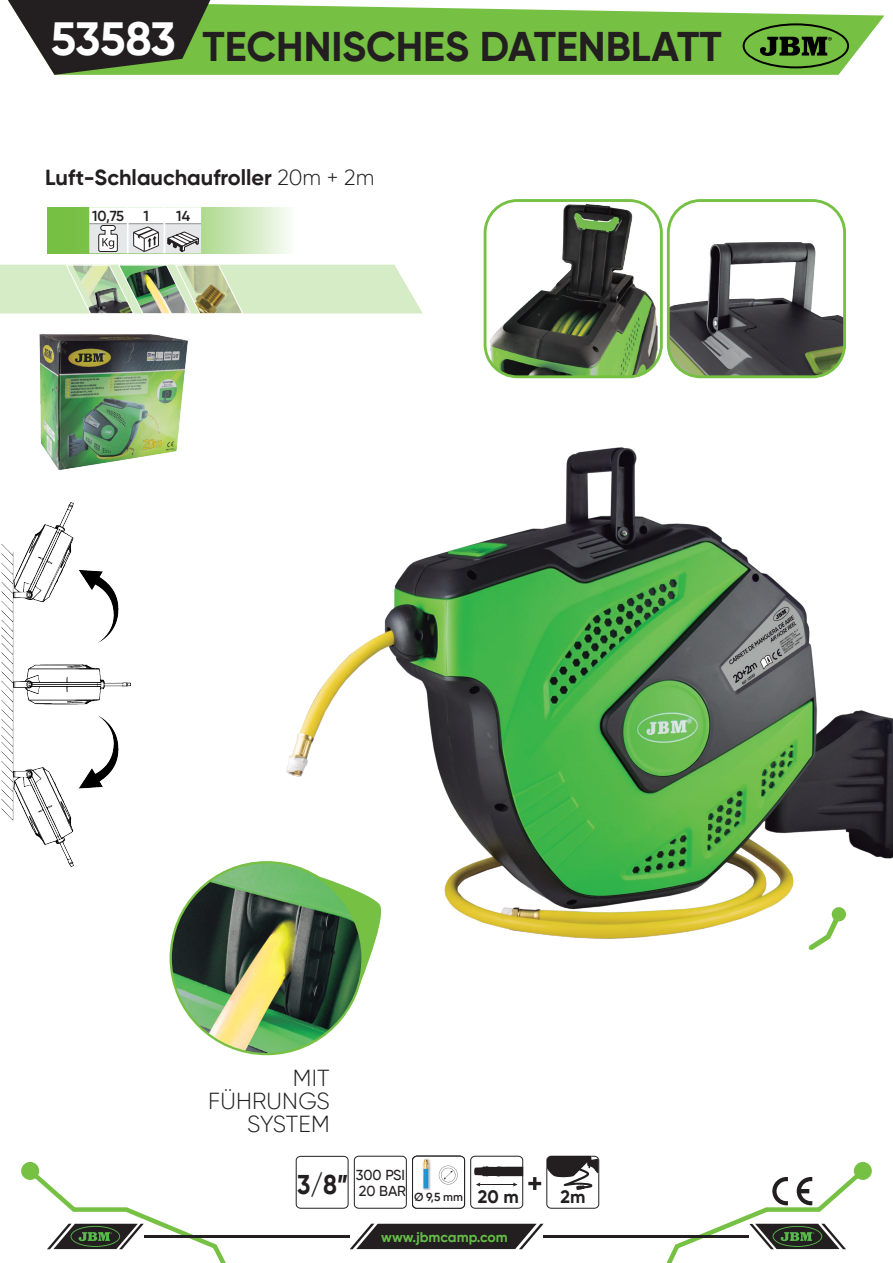
<style>
.page{position:relative;width:893px;height:1263px;background:#fff}
.page>*{position:absolute;margin:0;border:0;box-sizing:border-box;transform-origin:0 0}
.t1{font:700 46.5px "Gilroy";letter-spacing:-.015em;color:#fff}
.t2{font:700 41.4px "Gilroy";color:#231f20}
.t3{font:700 27.15px "Gilroy";color:#231f20;scale:.9 1}
.t4{font:300 23.1px/23.1px "Gilroy";letter-spacing:.01em;color:#231f20;text-align:right}
.TÍTULO{font:700 21.75px "Gilroy";color:#231f20}
.t5{font:700 18px "Gilroy";color:#231f20}
.t6{font:700 16.5px "Gilroy";color:#000001}
.t7{font:500 14.4px/15.5px "Gilroy";color:#231f20}
.info_peso_y_cantidad{font:600 14.4px "Gilroy";color:#231f20}
.t8{font:700 14.1px "Gilroy";color:#65bc46}
.t9{font:600 12.6px "Gilroy";color:#231f20}
.t10{font:600 11.7px "Gilroy";color:#231f20}
.s1{font-weight:300}
</style>
<div class="page">
<svg style="left:21px;top:1162px;width:18px;height:18px"></svg>
<svg style="left:854px;top:1162px;width:18px;height:18px"></svg>
<hr style="left:144px;top:1235px;width:206px;height:3px;background:#231f20">
<hr style="left:543px;top:1235px;width:206px;height:3px;background:#231f20">
<svg style="left:350px;top:1224px;width:194px;height:25px;background:#434041"></svg>
<svg style="left:24px;top:1164px;width:202px;height:99px"></svg>
<svg style="left:296px;top:1156px;width:303px;height:53px"></svg>
<svg style="left:210px;top:4px;width:674px;height:71px;background:#86c75a"></svg>
<svg style="left:8px;top:0;width:202px;height:75px;background:#48513f"></svg>
<svg style="left:0;top:207px;width:423px;height:107px"></svg>
<svg style="left:743px;top:23px;width:106px;height:45px;background:#568b31"></svg>
<svg style="left:666px;top:1164px;width:203px;height:99px"></svg>
<svg style="left:363px;top:944px;width:12px;height:32px"></svg>
<img style="left:172px;top:862px;width:191px;height:192px">
<img style="left:485px;top:203px;width:174px;height:174px">
<div style="left:484px;top:199px;width:179px;height:179px;border:3px solid #76c043;border-radius:32px"></div>
<img style="left:668px;top:242px;width:177px;height:135px">
<div style="left:667px;top:199px;width:179px;height:179px;border:3px solid #76c043;border-radius:32px"></div>
<img style="left:39px;top:334px;width:149px;height:136px">
<img style="left:273px;top:447px;width:620px;height:497px">
<svg style="left:804px;top:907px;width:42px;height:43px"></svg>
<img style="left:1px;top:502px;width:130px;height:364px">
<p class="t1" style="left:51px;top:10px;width:126px">53583</p>
<p class="t2" style="left:202px;top:21px;width:521px">TECHNISCHES DATENBLATT</p>
<p class="TÍTULO" style="left:45px;top:164px;width:331px">Luft-Schlauchaufroller <span class="s1">20m + 2m</span></p>
<p class="info_peso_y_cantidad" style="left:92px;top:207px;width:33px">10,75</p>
<p class="info_peso_y_cantidad" style="left:143px;top:207px;width:7px">1</p>
<p class="info_peso_y_cantidad" style="left:176px;top:207px;width:15px">14</p>
<p class="t4" style="left:293px;top:1066px;width:38px">MIT</p>
<p class="t4" style="left:208px;top:1089px;width:123px">FÜHRUNGS<br>SYSTEM</p>
<p class="t3" style="left:297px;top:1167px;width:59px">3/8”</p>
<p class="t7" style="left:356px;top:1167px;width:52px">300 PSI<br>20 BAR</p>
<p class="t6" style="left:414px;top:1182px;width:35px">4 CF</p>
<p class="t9" style="left:414px;top:1188px;width:50px">Ø 9 , 5 m<sup>M</sup>m</p>
<p class="t10" style="left:414px;top:1189px;width:51px">Ø 9,5 mm</p>
<p class="t5" style="left:478px;top:1186px;width:42px">20 m</p>
<p class="t5" style="left:560px;top:1186px;width:26px">2m</p>
<p class="t8" style="left:381px;top:1228px;width:128px">www.jbmcamp.com</p>
</div>
